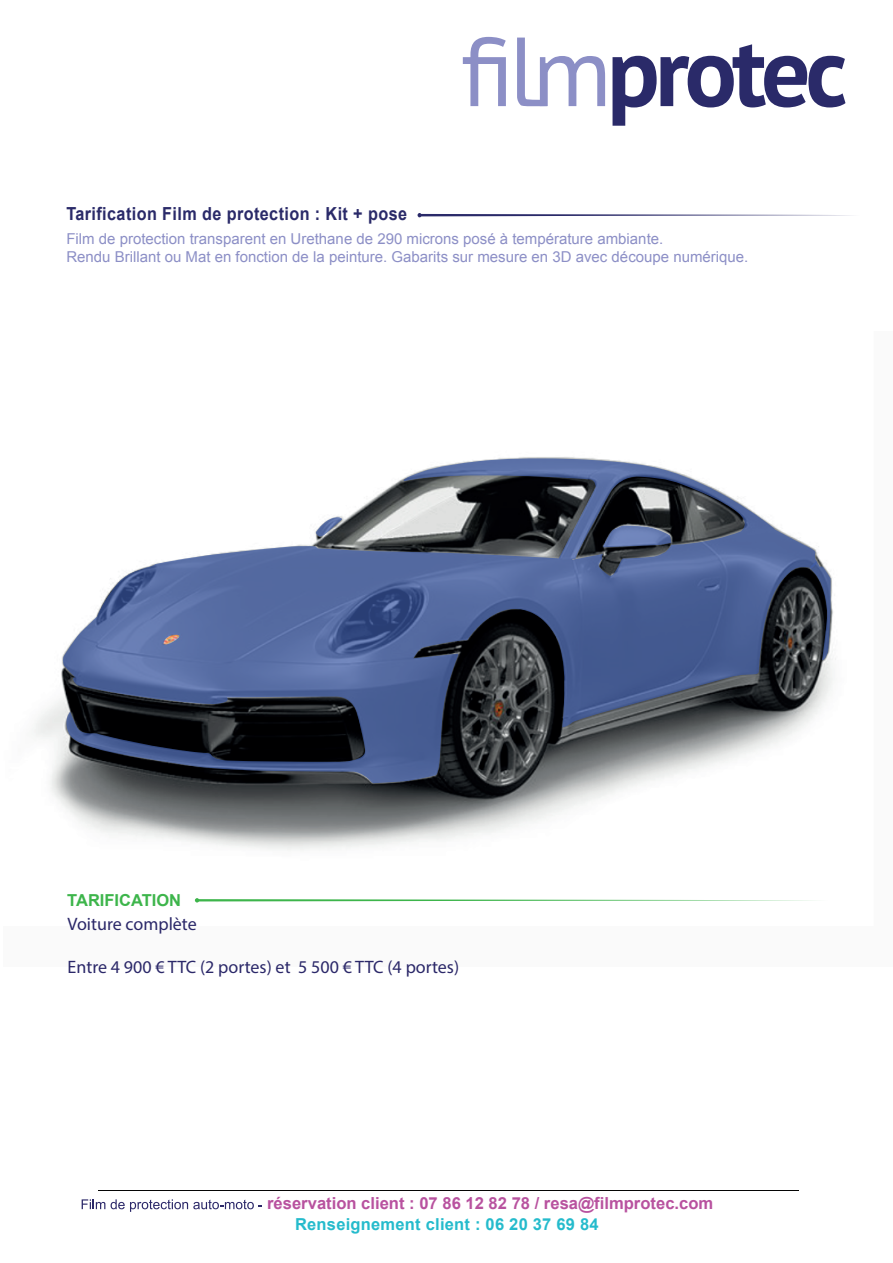
<style>
.page{position:relative;width:893px;height:1263px;background:#fff}
.page>*{position:absolute;margin:0;border:0;box-sizing:border-box;transform-origin:0 0}
.t1{font:18px "Myriad Pro";color:#2b2869}
.t2{font:700 18px "Arial";letter-spacing:.025em;color:#2a2a69;scale:.9 1}
.t3{font:700 16.65px "Arial";color:#b8529f}
.t4{font:700 16.5px "Arial";letter-spacing:.015em;color:#25bbcc}
.t5{font:700 16.5px "Arial";color:#3db54b}
.t6{font:15px/18px "Arial";color:#8c8fc6}
</style>
<div class="page">
<img style="left:34px;top:457px;width:802px;height:446px">
<svg style="left:817px;top:561px;width:14px;height:99px"></svg>
<svg style="left:63px;top:458px;width:754px;height:325px"></svg>
<hr style="left:99px;top:1190px;width:700px;height:1px;background:#050504">
<svg style="left:82px;top:1199px;width:23px;height:10px"></svg>
<svg style="left:111px;top:1199px;width:151px;height:13px"></svg>
<svg style="left:463px;top:37px;width:43px;height:69px"></svg>
<svg style="left:517px;top:38px;width:88px;height:69px"></svg>
<svg style="left:612px;top:44px;width:233px;height:82px"></svg>
<svg style="left:418px;top:213px;width:433px;height:4px"></svg>
<svg style="left:195px;top:898px;width:632px;height:4px"></svg>
<svg style="left:603px;top:526px;width:68px;height:21px"></svg>
<svg style="left:316px;top:517px;width:26px;height:19px"></svg>
<p class="t2" style="left:66px;top:201px;width:380px">Tarification Film de protection : Kit + pose</p>
<p class="t6" style="left:66px;top:230px;width:683px">Film de protection transparent en Urethane de 290 microns posé à température ambiante.<br>Rendu Brillant ou Mat en fonction de la peinture. Gabarits sur mesure en 3D avec découpe numérique.</p>
<p class="t5" style="left:67px;top:889px;width:115px">TARIFICATION</p>
<p class="t1" style="left:68px;top:913px;width:131px">Voiture complète</p>
<p class="t1" style="left:68px;top:956px;width:393px">Entre 4 900 € TTC (2 portes) et 5 500 € TTC (4 portes)</p>
<p class="t3" style="left:267px;top:1192px;width:448px">réservation client : 07 86 12 82 78 / resa@filmprotec.com</p>
<p class="t4" style="left:295px;top:1214px;width:305px">Renseignement client : 06 20 37 69 84</p>
</div>
